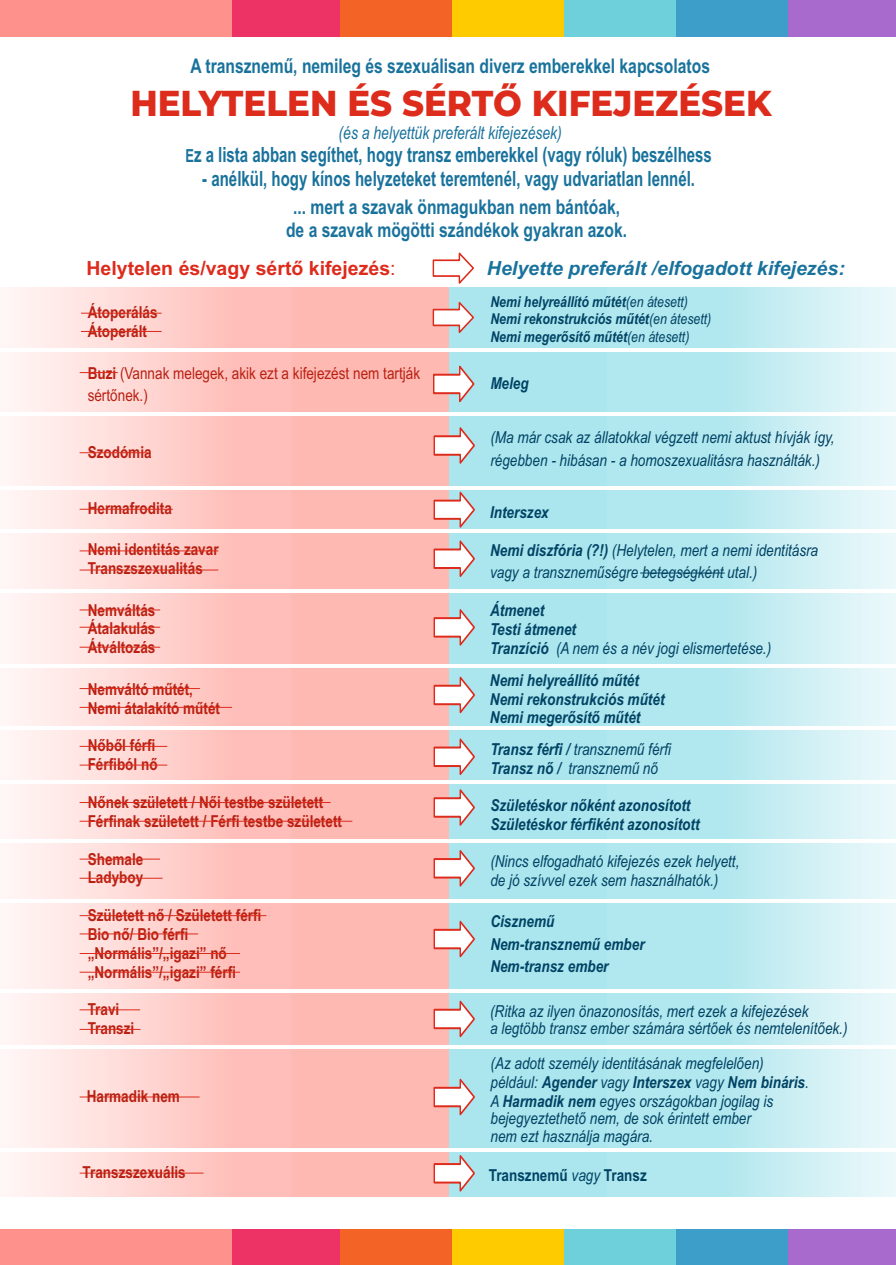
<style>
.page{position:relative;width:896px;height:1265px;background:#fff}
.page>*{position:absolute;margin:0;border:0;box-sizing:border-box;transform-origin:0 0}
.t1{font:800 36px "Montserrat";color:#dd2b1c;scale:.94 1}
.t2{font:700 21px "Arial Narrow";color:#19729c;scale:.87 1}
.t3{font:700 20.25px/23.1px "Arial Narrow";color:#19729c;text-align:center;scale:.94 1}
.t4{font:italic 700 19.5px "Arial";color:#19729c}
.t5{font:700 19.5px "Arial";color:#dd2b1c}
.t6{font:italic 18px "Arial Narrow";color:#19729c;scale:.94 1}
.t7{font:italic 16.5px/18.1px "Arial Narrow";color:#004365}
.t8{font:700 16.5px/18.9px "Arial Narrow";color:#b92012}
.t9{font:italic 700 16.5px/18.9px "Arial Narrow";color:#004365}
.t10{font:16.5px/22.4px "Arial Narrow";color:#b92012}
.t11{font:700 16.5px "Arial Narrow";color:#004365}
.t12{font:italic 700 15px/17.2px "Arial Narrow";color:#004365}
.s1{font-size:18px}
.s2{font-weight:400}
.s3{font-weight:700}
.s4{font-weight:400;font-style:italic}
</style>
<div class="page">
<div style="left:0;top:0;width:256px;height:37px;background:#ff918d"></div>
<div style="left:232px;top:0;width:108px;height:37px;background:#ed3265"></div>
<div style="left:340px;top:0;width:112px;height:37px;background:#f26325"></div>
<div style="left:452px;top:0;width:113px;height:37px;background:#fecb01"></div>
<div style="left:564px;top:0;width:113px;height:37px;background:#6dd0db"></div>
<div style="left:676px;top:0;width:114px;height:37px;background:#3d9eca"></div>
<div style="left:788px;top:0;width:107px;height:37px;background:#a86bcd"></div>
<div style="left:0;top:1229px;width:256px;height:36px;background:#ff918d"></div>
<div style="left:232px;top:1229px;width:108px;height:36px;background:#ed3265"></div>
<div style="left:340px;top:1229px;width:112px;height:36px;background:#f26325"></div>
<div style="left:452px;top:1229px;width:113px;height:36px;background:#fecb01"></div>
<div style="left:564px;top:1229px;width:113px;height:36px;background:#6dd0db"></div>
<div style="left:676px;top:1229px;width:114px;height:36px;background:#3d9eca"></div>
<div style="left:788px;top:1229px;width:107px;height:36px;background:#a86bcd"></div>
<div style="left:0;top:288px;width:449px;height:909px;background:#ffb9b3"></div>
<div style="left:0;top:286px;width:291px;height:911px;background:linear-gradient(to right,#fff6f6,#ffb5af)"></div>
<div style="left:449px;top:288px;width:446px;height:909px;background:#abe5ed"></div>
<div style="left:607px;top:283px;width:288px;height:914px;background:linear-gradient(to right,#a3e3eb,#e4f6f9)"></div>
<hr style="left:0;top:348px;width:895px;height:4px;background:#fff">
<hr style="left:0;top:412px;width:895px;height:4px;background:#fff">
<hr style="left:0;top:486px;width:895px;height:4px;background:#fff">
<hr style="left:0;top:529px;width:895px;height:4px;background:#fff">
<hr style="left:0;top:665px;width:895px;height:3px;background:#fff">
<hr style="left:0;top:589px;width:895px;height:4px;background:#fff">
<hr style="left:0;top:726px;width:895px;height:4px;background:#fff">
<hr style="left:0;top:780px;width:895px;height:4px;background:#fff">
<hr style="left:0;top:839px;width:895px;height:4px;background:#fff">
<hr style="left:0;top:899px;width:895px;height:4px;background:#fff">
<hr style="left:0;top:989px;width:895px;height:4px;background:#fff">
<hr style="left:0;top:1045px;width:895px;height:4px;background:#fff">
<hr style="left:0;top:1148px;width:895px;height:3px;background:#fff">
<hr style="left:640px;top:573px;width:84px;height:1px;background:#004365">
<hr style="left:80px;top:1173px;width:123px;height:1px;background:#dd2b1c">
<hr style="left:81px;top:313px;width:80px;height:1px;background:#dd2b1c">
<hr style="left:81px;top:331px;width:80px;height:1px;background:#dd2b1c">
<hr style="left:80px;top:372px;width:38px;height:1px;background:#dd2b1c">
<hr style="left:80px;top:452px;width:68px;height:1px;background:#dd2b1c">
<hr style="left:80px;top:509px;width:93px;height:1px;background:#dd2b1c">
<hr style="left:80px;top:551px;width:138px;height:1px;background:#dd2b1c">
<hr style="left:80px;top:570px;width:138px;height:1px;background:#dd2b1c">
<hr style="left:80px;top:610px;width:80px;height:1px;background:#dd2b1c">
<hr style="left:80px;top:627px;width:80px;height:1px;background:#dd2b1c">
<hr style="left:80px;top:647px;width:80px;height:1px;background:#dd2b1c">
<hr style="left:80px;top:688px;width:120px;height:1px;background:#dd2b1c">
<hr style="left:80px;top:746px;width:87px;height:1px;background:#dd2b1c">
<hr style="left:80px;top:765px;width:87px;height:1px;background:#dd2b1c">
<hr style="left:80px;top:802px;width:250px;height:1px;background:#dd2b1c">
<hr style="left:80px;top:821px;width:272px;height:1px;background:#dd2b1c">
<hr style="left:80px;top:859px;width:80px;height:1px;background:#dd2b1c">
<hr style="left:80px;top:878px;width:82px;height:1px;background:#dd2b1c">
<hr style="left:80px;top:915px;width:186px;height:1px;background:#dd2b1c">
<hr style="left:80px;top:953px;width:160px;height:1px;background:#dd2b1c">
<hr style="left:80px;top:934px;width:118px;height:1px;background:#dd2b1c">
<hr style="left:80px;top:972px;width:160px;height:1px;background:#dd2b1c">
<hr style="left:80px;top:1010px;width:60px;height:1px;background:#dd2b1c">
<hr style="left:80px;top:1029px;width:60px;height:1px;background:#dd2b1c">
<hr style="left:80px;top:1097px;width:119px;height:1px;background:#dd2b1c">
<hr style="left:80px;top:707px;width:152px;height:1px;background:#dd2b1c">
<svg style="left:433px;top:365px;width:42px;height:38px"></svg>
<svg style="left:433px;top:427px;width:42px;height:37px"></svg>
<svg style="left:433px;top:491px;width:42px;height:37px"></svg>
<svg style="left:433px;top:540px;width:42px;height:37px"></svg>
<svg style="left:433px;top:609px;width:42px;height:37px"></svg>
<svg style="left:433px;top:738px;width:42px;height:37px"></svg>
<svg style="left:433px;top:789px;width:42px;height:37px"></svg>
<svg style="left:433px;top:850px;width:42px;height:37px"></svg>
<svg style="left:433px;top:920px;width:42px;height:38px"></svg>
<svg style="left:433px;top:1000px;width:42px;height:38px"></svg>
<svg style="left:433px;top:1078px;width:42px;height:38px"></svg>
<svg style="left:433px;top:1155px;width:42px;height:37px"></svg>
<svg style="left:433px;top:676px;width:42px;height:38px"></svg>
<svg style="left:432px;top:301px;width:42px;height:32px"></svg>
<svg style="left:432px;top:252px;width:42px;height:32px"></svg>
<p class="t3" style="left:190px;top:56px;width:554px">A transznemű, nemileg és szexuálisan diverz emberekkel kapcsolatos</p>
<h1 class="t1" style="left:130px;top:81px;width:683px">HELYTELEN ÉS SÉRTŐ KIFEJEZÉSEK</h1>
<p class="t6" style="left:338px;top:126px;width:239px">(és a helyettük preferált kifejezések)</p>
<p class="t2" style="left:185px;top:147px;width:606px"><span class="s1">E</span>z a lista abban segíthet, hogy transz emberekkel (vagy róluk) beszélhess</p>
<p class="t2" style="left:202px;top:171px;width:568px">- anélkül, hogy kínos helyzeteket teremtenél, vagy udvariatlan lennél.</p>
<p class="t3" style="left:286px;top:197px;width:364px">... mert a szavak önmagukban nem bántóak, de a szavak mögötti szándékok gyakran azok.</p>
<p class="t5" style="left:86px;top:261px;width:310px">Helytelen és/vagy sértő kifejezés<span class="s2">:</span></p>
<p class="t4" style="left:487px;top:261px;width:359px">Helyette preferált /elfogadott kifejezés:</p>
<p class="t8" style="left:88px;top:305px;width:71px">Átoperálás<br>Átoperált</p>
<p class="t10" style="left:88px;top:363px;width:334px"><span class="s3">Buzi</span> (Vannak melegek, akik ezt a kifejezést nem tartják sértőnek.)</p>
<p class="t8" style="left:88px;top:444px;width:65px">Szodómia</p>
<p class="t8" style="left:88px;top:500px;width:86px">Hermafrodita</p>
<p class="t8" style="left:88px;top:542px;width:132px">Nemi identitás zavar<br>Transzszexualitás</p>
<p class="t8" style="left:88px;top:602px;width:69px;text-align:justify">Nemváltás Átalakulás Átváltozás</p>
<p class="t8" style="left:88px;top:681px;width:134px">Nemváltó műtét,<br>Nemi átalakító műtét</p>
<p class="t8" style="left:88px;top:738px;width:71px">Nőből férfi<br>Férfiból nő</p>
<p class="t8" style="left:88px;top:794px;width:256px">Nőnek született / Női testbe született<br>Férfinak született / Férfi testbe született</p>
<p class="t8" style="left:88px;top:851px;width:57px">Shemale<br>Ladyboy</p>
<p class="t8" style="left:88px;top:907px;width:175px">Született nő / Született férfi<br>Bio nő/ Bio férfi „Normális”/„igazi” nő „Normális”/„igazi” férfi</p>
<p class="t8" style="left:88px;top:1002px;width:48px">Travi<br>Transzi</p>
<p class="t8" style="left:87px;top:1089px;width:95px">Harmadik nem</p>
<p class="t8" style="left:83px;top:1164px;width:105px">Transzszexuális</p>
<p class="t12" style="left:490px;top:295px;width:222px">Nemi helyreállító műtét<span class="s2">(en átesett)<br></span>Nemi rekonstrukciós műtét<span class="s2">(en átesett)<br></span>Nemi megerősítő műtét<span class="s2">(en átesett)</span></p>
<p class="t9" style="left:490px;top:376px;width:40px">Meleg</p>
<p class="t7" style="left:490px;top:428px;width:345px;line-height:22.2px">(Ma már csak az állatokkal végzett nemi aktust hívják így, régebben - hibásan - a homoszexualitásra használták.)</p>
<p class="t9" style="left:490px;top:504px;width:60px">Interszex</p>
<p class="t7" style="left:490px;top:540px;width:329px;line-height:22.4px"><span class="s3">Nemi diszfória (?!)</span> (Helytelen, mert a nemi identitásra vagy a transzneműségre betegségként utal.)</p>
<p class="t7" style="left:490px;top:602px;width:282px;line-height:18.9px"><span class="s3">Átmenet<br>Testi átmenet<br>Tranzíció</span> (A nem és a név jogi elismertetése.)</p>
<p class="t9" style="left:490px;top:672px;width:176px">Nemi helyreállító műtét<br>Nemi rekonstrukciós műtét<br>Nemi megerősítő műtét</p>
<p class="t7" style="left:490px;top:741px;width:182px;line-height:18.9px"><span class="s3">Transz férfi /</span> transznemű férfi<br><span class="s3">Transz nő /</span> transznemű nő</p>
<p class="t9" style="left:490px;top:797px;width:211px">Születéskor nőként azonosított<br>Születéskor férfiként azonosított</p>
<p class="t7" style="left:490px;top:854px;width:250px;line-height:18.6px">(Nincs elfogadható kifejezés ezek helyett, de jó szívvel ezek sem használhatók.)</p>
<p class="t9" style="left:490px;top:911px;width:156px;line-height:22.6px">Cisznemű<br>Nem-transznemű ember<br>Nem-transz ember</p>
<p class="t7" style="left:490px;top:1004px;width:359px;line-height:17.4px">(Ritka az ilyen önazonosítás, mert ezek a kifejezések<br>a legtöbb transz ember számára sértőek és nemtelenítőek.)</p>
<p class="t7" style="left:490px;top:1056px;width:320px">(Az adott személy identitásának megfelelően) például: <span class="s3">Agender</span> vagy <span class="s3">Interszex</span> vagy <span class="s3">Nem bináris</span>.<br>A <span class="s3">Harmadik nem</span> egyes országokban jogilag is bejegyeztethető nem, de sok érintett ember<br>nem ezt használja magára.</p>
<p class="t11" style="left:488px;top:1169px;width:159px">Transznemű <span class="s4">vagy</span> Transz</p>
</div>
